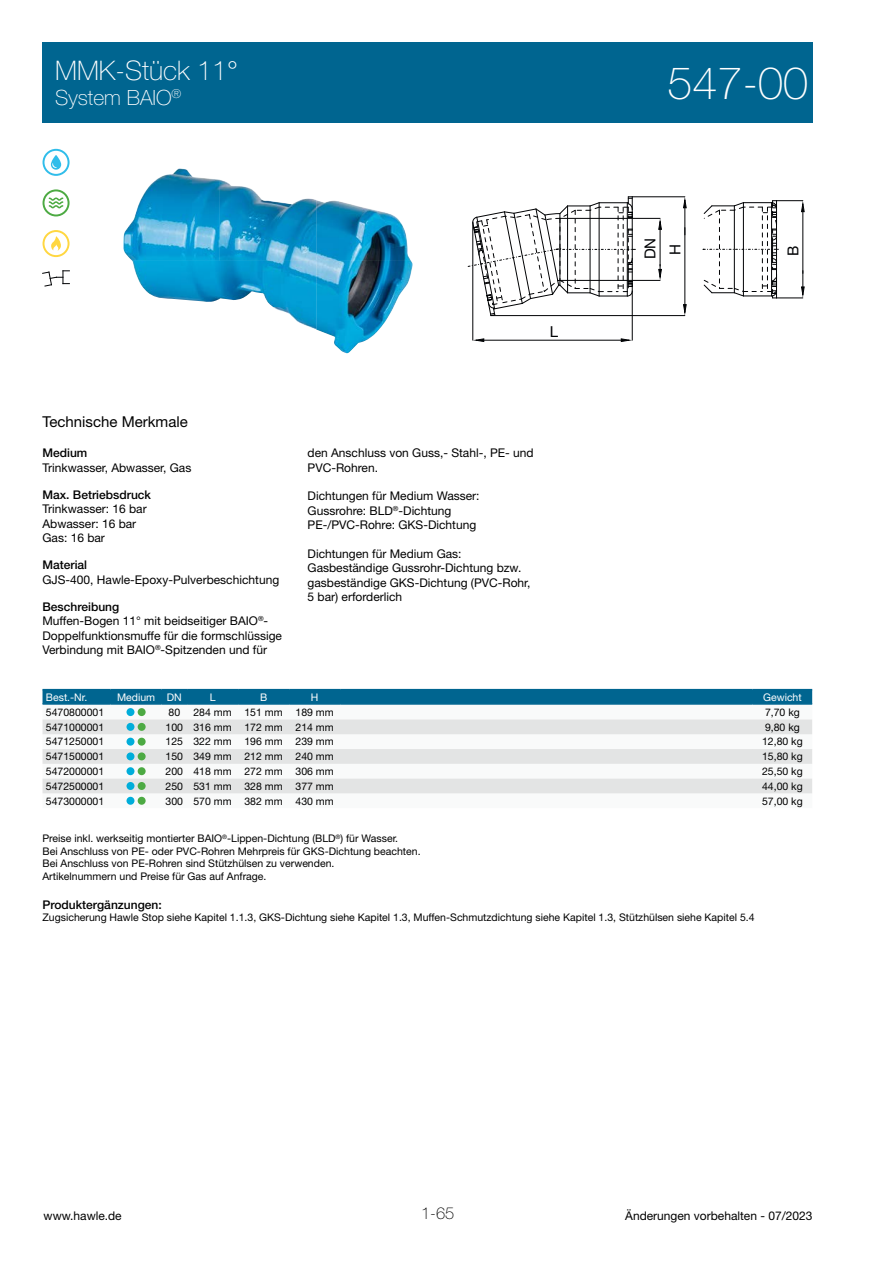
<style>
.page{position:relative;width:893px;height:1263px;background:#fff}
.page>*{position:absolute;margin:0;border:0;box-sizing:border-box;transform-origin:0 0}
.t1{font:100 45px "Helvetica Neue LT Pro";color:#fff}
.t2{font:100 27px "Helvetica Neue LT Pro";color:#fff}
.t3{font:100 21px "Helvetica Neue LT Pro";color:#fff}
.t4{font:100 16.5px "Helvetica Neue LT Pro";color:#000}
.t5{font:15.15px "Helvetica Neue LT Pro";color:#000204}
.t6{font:15px "Helvetica Neue LT Pro";color:#000}
.t7{font:12px/14.4px "Helvetica Neue LT Pro";color:#000}
.t8{font:500 12px "Helvetica Neue LT Pro";color:#000}
.t9{font:10.5px/12.6px "Helvetica Neue LT Pro";color:#000}
.t10{font:10.5px "Helvetica Neue LT Pro";color:#fff}
.s1{font-weight:500}
</style>
<div class="page">
<div style="left:43px;top:43px;width:769px;height:80px;background:#006590"></div>
<svg style="left:42px;top:271px;width:27px;height:15px"></svg>
<div style="left:43px;top:149px;width:27px;height:27px;border:2px solid #30bdea;border-radius:50%"></div>
<svg style="left:51px;top:155px;width:10px;height:15px"></svg>
<div style="left:43px;top:189px;width:27px;height:27px;border:2px solid #4daa43;border-radius:50%"></div>
<svg style="left:49px;top:197px;width:14px;height:11px"></svg>
<div style="left:43px;top:230px;width:27px;height:27px;border:2px solid #ffd741;border-radius:50%"></div>
<svg style="left:51px;top:236px;width:10px;height:15px"></svg>
<svg style="left:43px;top:708px;width:769px;height:97px"></svg>
<svg style="left:43px;top:719px;width:769px;height:74px;fill:#e3e4e4"></svg>
<hr style="left:43px;top:703px;width:68px;height:2px;background:#006590">
<div style="left:43px;top:689px;width:769px;height:14px;background:#006590"></div>
<hr style="left:162px;top:703px;width:25px;height:2px;background:#006590">
<hr style="left:187px;top:689px;width:51px;height:1px;background:#006590">
<hr style="left:187px;top:703px;width:51px;height:2px;background:#006590">
<hr style="left:238px;top:689px;width:51px;height:1px;background:#006590">
<hr style="left:289px;top:689px;width:51px;height:1px;background:#006590">
<hr style="left:238px;top:703px;width:51px;height:2px;background:#006590">
<hr style="left:289px;top:703px;width:51px;height:2px;background:#006590">
<hr style="left:340px;top:689px;width:413px;height:1px;background:#006590">
<hr style="left:340px;top:703px;width:413px;height:2px;background:#006590">
<hr style="left:111px;top:689px;width:51px;height:1px;background:#006590">
<hr style="left:111px;top:703px;width:51px;height:2px;background:#006590">
<hr style="left:753px;top:689px;width:59px;height:1px;background:#006590">
<hr style="left:753px;top:703px;width:59px;height:2px;background:#006590">
<div style="left:138px;top:708px;width:8px;height:8px;background:#4daa43;border-radius:50%"></div>
<div style="left:126px;top:708px;width:8px;height:8px;background:#00adda;border-radius:50%"></div>
<div style="left:138px;top:723px;width:8px;height:8px;background:#4daa43;border-radius:50%"></div>
<div style="left:126px;top:723px;width:8px;height:8px;background:#00adda;border-radius:50%"></div>
<div style="left:138px;top:738px;width:8px;height:8px;background:#4daa43;border-radius:50%"></div>
<div style="left:126px;top:738px;width:8px;height:8px;background:#00adda;border-radius:50%"></div>
<div style="left:138px;top:752px;width:8px;height:8px;background:#4daa43;border-radius:50%"></div>
<div style="left:126px;top:752px;width:8px;height:8px;background:#00adda;border-radius:50%"></div>
<div style="left:138px;top:767px;width:8px;height:8px;background:#4daa43;border-radius:50%"></div>
<div style="left:126px;top:767px;width:8px;height:8px;background:#00adda;border-radius:50%"></div>
<div style="left:138px;top:782px;width:8px;height:8px;background:#4daa43;border-radius:50%"></div>
<div style="left:126px;top:782px;width:8px;height:8px;background:#00adda;border-radius:50%"></div>
<div style="left:138px;top:797px;width:8px;height:8px;background:#4daa43;border-radius:50%"></div>
<div style="left:126px;top:797px;width:8px;height:8px;background:#00adda;border-radius:50%"></div>
<hr style="left:632px;top:196px;width:53px;height:1px;background:#000204">
<hr style="left:491px;top:315px;width:194px;height:1px;background:#000204">
<hr style="left:684px;top:228px;width:1px;height:77px;background:#000204">
<svg style="left:683px;top:196px;width:4px;height:39px"></svg>
<svg style="left:683px;top:304px;width:4px;height:13px"></svg>
<hr style="left:472px;top:222px;width:1px;height:118px;background:#000204">
<hr style="left:632px;top:291px;width:1px;height:49px;background:#000204">
<hr style="left:484px;top:340px;width:137px;height:1px;background:#000204">
<svg style="left:472px;top:338px;width:13px;height:4px"></svg>
<svg style="left:620px;top:338px;width:13px;height:4px"></svg>
<hr style="left:560px;top:280px;width:100px;height:1px;background:#000204">
<hr style="left:560px;top:218px;width:100px;height:1px;background:#000204">
<hr style="left:660px;top:229px;width:1px;height:37px;background:#000204">
<svg style="left:658px;top:217px;width:4px;height:13px"></svg>
<svg style="left:658px;top:264px;width:4px;height:17px"></svg>
<svg style="left:703px;top:200px;width:102px;height:99px"></svg>
<svg style="left:467px;top:196px;width:169px;height:120px"></svg>
<img style="left:123px;top:168px;width:97px;height:93px">
<img style="left:220px;top:180px;width:96px;height:81px">
<img style="left:316px;top:200px;width:96px;height:153px">
<img style="left:132px;top:261px;width:184px;height:46px">
<img style="left:273px;top:307px;width:43px;height:23px">
<h2 class="t2" style="left:55px;top:54px;width:184px">MMK-Stück 11°</h2>
<h3 class="t3" style="left:55px;top:85px;width:128px">System BAIO<sup>®</sup></h3>
<h3 class="t5" style="left:550px;top:322px;width:10px">L</h3>
<h3 class="t6" style="left:43px;top:413px;width:147px">Technische Merkmale</h3>
<p class="t8" style="left:43px;top:446px;width:46px">Medium</p>
<p class="t7" style="left:43px;top:460px;width:150px">Trinkwasser, Abwasser, Gas</p>
<p class="t8" style="left:43px;top:487px;width:110px">Max. Betriebsdruck</p>
<p class="t7" style="left:43px;top:501px;width:106px">Trinkwasser: 16 bar<br>Abwasser: 16 bar<br>Gas: 16 bar</p>
<p class="t8" style="left:43px;top:558px;width:46px">Material</p>
<p class="t7" style="left:43px;top:572px;width:238px">GJS-400, Hawle-Epoxy-Pulverbeschichtung</p>
<p class="t7" style="left:43px;top:599px;width:241px"><span class="s1">Beschreibung<br></span>Muffen-Bogen 11° mit beidseitiger BAIO<sup>®</sup>- Doppelfunktionsmuffe für die formschlüssige Verbindung mit BAIO<sup>®</sup>-Spitzenden und für</p>
<p class="t7" style="left:308px;top:445px;width:228px">den Anschluss von Guss,- Stahl-, PE- und<br>PVC-Rohren.</p>
<p class="t7" style="left:308px;top:489px;width:174px">Dichtungen für Medium Wasser:<br>Gussrohre: BLD<sup>®</sup>-Dichtung<br>PE-/PVC-Rohre: GKS-Dichtung</p>
<p class="t7" style="left:308px;top:546px;width:224px">Dichtungen für Medium Gas:<br>Gasbeständige Gussrohr-Dichtung bzw. gasbeständige GKS-Dichtung (PVC-Rohr,<br>5 bar) erforderlich</p>
<h1 class="t1" style="left:668px;top:56px;width:142px">547-00</h1>
<h3 class="t5" style="left:641px;top:259px;width:23px;rotate:-90deg">DN</h3>
<h3 class="t5" style="left:784px;top:256px;width:12px;rotate:-90deg">B</h3>
<h3 class="t5" style="left:666px;top:255px;width:12px;rotate:-90deg">H</h3>
<p class="t10" style="left:46px;top:690px;width:43px">Best.-Nr.</p>
<p class="t10" style="left:117px;top:690px;width:66px">Medium DN</p>
<p class="t10" style="left:210px;top:690px;width:7px">L</p>
<p class="t10" style="left:260px;top:690px;width:9px">B</p>
<p class="t10" style="left:311px;top:690px;width:9px">H</p>
<p class="t10" style="left:763px;top:690px;width:40px">Gewicht</p>
<p class="t9" style="left:46px;top:705px;width:60px">5470800001</p>
<p class="t9" style="left:168px;top:705px;width:13px">80</p>
<p class="t9" style="left:193px;top:705px;width:142px">284 mm 151 mm 189 mm</p>
<p class="t9" style="left:765px;top:705px;width:36px">7,70 kg</p>
<p class="t9" style="left:46px;top:720px;width:60px">5471000001</p>
<p class="t9" style="left:166px;top:720px;width:170px">100 316 mm 172 mm 214 mm</p>
<p class="t9" style="left:765px;top:720px;width:36px">9,80 kg</p>
<p class="t9" style="left:46px;top:735px;width:60px">5471250001</p>
<p class="t9" style="left:166px;top:735px;width:170px">125 322 mm 196 mm 239 mm</p>
<p class="t9" style="left:762px;top:735px;width:42px">12,80 kg</p>
<p class="t9" style="left:46px;top:750px;width:60px">5471500001</p>
<p class="t9" style="left:166px;top:750px;width:170px">150 349 mm 212 mm 240 mm</p>
<p class="t9" style="left:762px;top:750px;width:42px">15,80 kg</p>
<p class="t9" style="left:46px;top:765px;width:60px">5472000001</p>
<p class="t9" style="left:166px;top:765px;width:170px">200 418 mm 272 mm 306 mm</p>
<p class="t9" style="left:762px;top:765px;width:42px">25,50 kg</p>
<p class="t9" style="left:46px;top:779px;width:60px">5472500001</p>
<p class="t9" style="left:166px;top:779px;width:170px">250 531 mm 328 mm 377 mm</p>
<p class="t9" style="left:762px;top:779px;width:42px">44,00 kg</p>
<p class="t9" style="left:46px;top:794px;width:60px">5473000001</p>
<p class="t9" style="left:166px;top:794px;width:170px">300 570 mm 382 mm 430 mm</p>
<p class="t9" style="left:762px;top:794px;width:42px">57,00 kg</p>
<p class="t9" style="left:43px;top:832px;width:380px">Preise inkl. werkseitig montierter BAIO<sup>®</sup>-Lippen-Dichtung (BLD<sup>®</sup>) für Wasser.<br>Bei Anschluss von PE- oder PVC-Rohren Mehrpreis für GKS-Dichtung beachten.<br>Bei Anschluss von PE-Rohren sind Stützhülsen zu verwenden.<br>Artikelnummern und Preise für Gas auf Anfrage.</p>
<p class="t8" style="left:43px;top:897px;width:121px">Produktergänzungen:</p>
<p class="t9" style="left:43px;top:911px;width:714px">Zugsicherung Hawle Stop siehe Kapitel 1.1.3, GKS-Dichtung siehe Kapitel 1.3, Muffen-Schmutzdichtung siehe Kapitel 1.3, Stützhülsen siehe Kapitel 5.4</p>
<p class="t7" style="left:44px;top:1209px;width:80px">www.hawle.de</p>
<h3 class="t4" style="left:421px;top:1203px;width:35px">1-65</h3>
<p class="t7" style="left:625px;top:1209px;width:189px">Änderungen vorbehalten - 07/2023</p>
</div>
